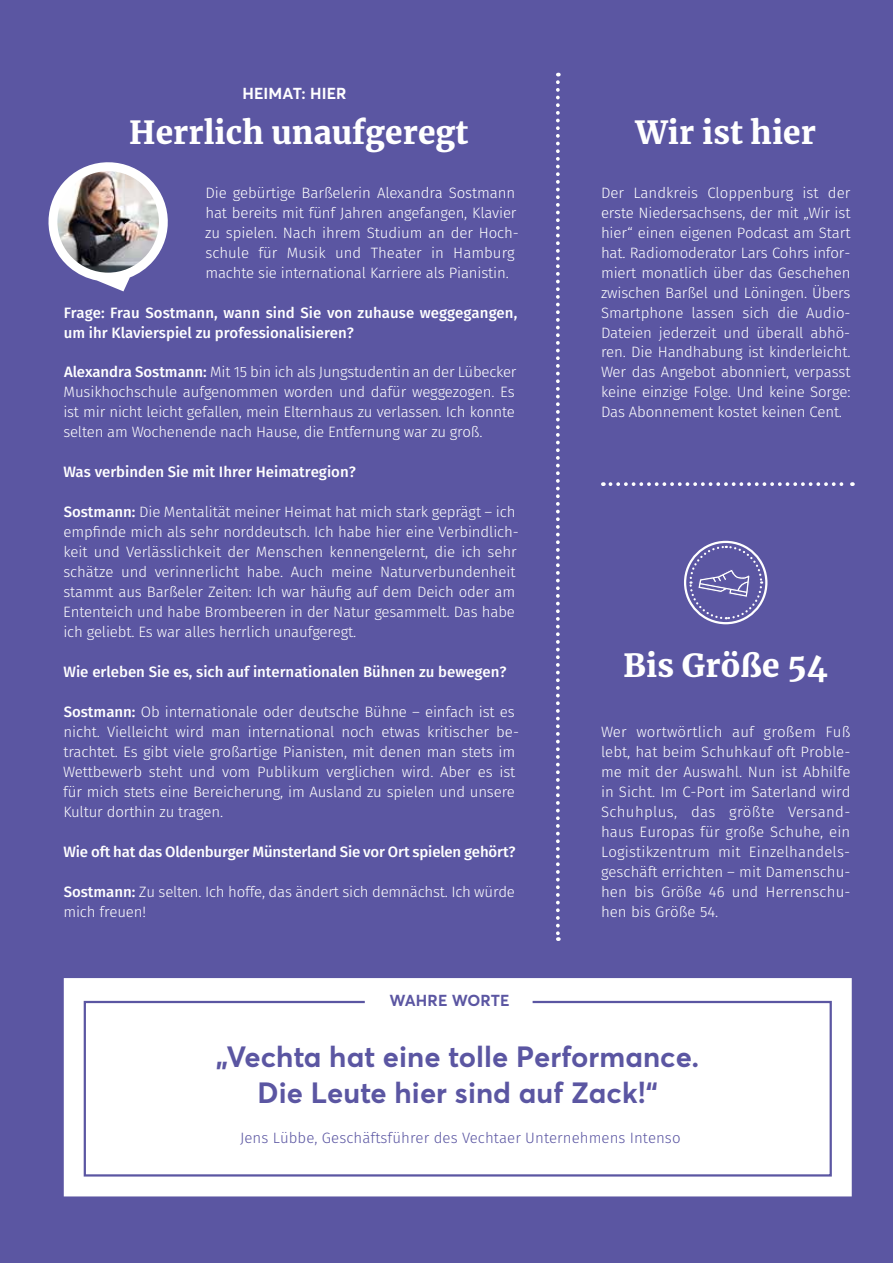
<style>
.page{position:relative;width:893px;height:1263px;background:#5b56a2}
.page>*{position:absolute;margin:0;border:0;box-sizing:border-box;transform-origin:0 0}
.t1{font:900 31.5px "Merriweather";letter-spacing:.005em;color:#fff}
.t2{font:700 28.95px/36px "Averta";letter-spacing:.005em;color:#5b56a2;text-align:center}
.t3{font:700 15.75px "Averta";letter-spacing:.01em;color:#fff}
.t4{font:700 15.75px "Averta";letter-spacing:.01em;color:#5b56a2}
.t5{font:300 15px/20px "Fira Sans";letter-spacing:-.01em;color:#fff}
.t6{font:500 15px/20px "Fira Sans";color:#fff}
.t7{font:300 15px "Fira Sans";letter-spacing:.005em;color:#5b56a2}
.s1{font-weight:500}
</style>
<div class="page">
<svg style="left:48px;top:162px;width:120px;height:129px"></svg>
<img style="left:57px;top:171px;width:102px;height:102px;border-radius:51px">
<div style="left:64px;top:978px;width:788px;height:218px;background:#fff"></div>
<div style="left:83px;top:1000px;width:750px;height:178px;background:#fff"></div>
<svg style="left:556px;top:82px;width:4px;height:859px"></svg>
<svg style="left:610px;top:482px;width:243px;height:4px"></svg>
<div style="left:684px;top:541px;width:83px;height:83px;border:2px solid #fff;border-radius:50%"></div>
<svg style="left:688px;top:545px;width:75px;height:75px"></svg>
<p class="t3" style="left:242px;top:83px;width:106px">HEIMAT: HIER</p>
<h1 class="t1" style="left:129px;top:111px;width:341px">Herrlich unaufgeregt</h1>
<p class="t5" style="left:205px;top:182px;width:315px">Die gebürtige Barßelerin Alexandra Sostmann hat bereits mit fünf Jahren angefangen, Klavier zu spielen. Nach ihrem Studium an der Hoch&shy;schule für Musik und Theater in Hamburg machte sie international Karriere als Pianistin.</p>
<p class="t6" style="left:64px;top:302px;width:455px">Frage: Frau Sostmann, wann sind Sie von zuhause weggegangen, um ihr Klavierspiel zu professionalisieren?</p>
<p class="t5" style="left:63px;top:362px;width:455px;text-align:justify"><span class="s1">Alexandra Sostmann:</span> Mit 15 bin ich als Jungstudentin an der Lübecker Musikhochschule aufgenommen worden und dafür weggezogen. Es ist mir nicht leicht gefallen, mein Elternhaus zu verlassen. Ich konnte selten am Wochenende nach Hause, die Entfernung war zu groß.</p>
<p class="t6" style="left:64px;top:461px;width:294px">Was verbinden Sie mit Ihrer Heimatregion?</p>
<p class="t5" style="left:63px;top:502px;width:457px"><span class="s1">Sostmann:</span> Die Mentalität meiner Heimat hat mich stark geprägt – ich empfinde mich als sehr norddeutsch. Ich habe hier eine Verbindlich&shy;keit und Verlässlichkeit der Menschen kennengelernt, die ich sehr schätze und verinnerlicht habe. Auch meine Naturverbundenheit stammt aus Barßeler Zeiten: Ich war häufig auf dem Deich oder am Ententeich und habe Brombeeren in der Natur gesammelt. Das habe ich geliebt. Es war alles herrlich unaufgeregt.</p>
<p class="t6" style="left:64px;top:661px;width:445px">Wie erleben Sie es, sich auf internationalen Bühnen zu bewegen?</p>
<p class="t5" style="left:63px;top:702px;width:457px"><span class="s1">Sostmann:</span> Ob internationale oder deutsche Bühne – einfach ist es nicht. Vielleicht wird man international noch etwas kritischer be&shy;trachtet. Es gibt viele großartige Pianisten, mit denen man stets im Wettbewerb steht und vom Publikum verglichen wird. Aber es ist für mich stets eine Bereicherung, im Ausland zu spielen und unsere Kultur dorthin zu tragen.</p>
<p class="t6" style="left:64px;top:841px;width:454px">Wie oft hat das Oldenburger Münsterland Sie vor Ort spielen gehört?</p>
<p class="t5" style="left:63px;top:881px;width:453px"><span class="s1">Sostmann:</span> Zu selten. Ich hoffe, das ändert sich demnächst. Ich würde mich freuen!</p>
<h1 class="t1" style="left:635px;top:111px;width:182px">Wir ist hier</h1>
<p class="t5" style="left:601px;top:182px;width:251px;text-align:justify">Der Landkreis Cloppenburg ist der erste Niedersachsens, der mit „Wir ist hier“ einen eigenen Podcast am Start hat. Radiomoderator Lars Cohrs infor&shy;miert monatlich über das Geschehen zwischen Barßel und Löningen. Übers Smartphone lassen sich die Audio-Dateien jederzeit und überall abhö&shy;ren. Die Handhabung ist kinderleicht.<br>Wer das Angebot abonniert, verpasst keine einzige Folge. Und keine Sorge:<br>Das Abonnement kostet keinen Cent.</p>
<h1 class="t1" style="left:623px;top:644px;width:206px">Bis Größe 54</h1>
<p class="t5" style="left:601px;top:721px;width:251px">Wer wortwörtlich auf großem Fuß lebt, hat beim Schuhkauf oft Proble&shy;me mit der Auswahl. Nun ist Abhilfe in Sicht. Im C-Port im Saterland wird<br>Schuhplus, das größte Versand&shy;haus Europas für große Schuhe, ein<br>Logistikzentrum mit Einzelhandels&shy;geschäft errichten – mit Damenschu&shy;hen bis Größe 46 und Herrenschu&shy;hen bis Größe 54.</p>
<p class="t4" style="left:390px;top:991px;width:122px">WAHRE WORTE</p>
<h2 class="t2" style="left:216px;top:1038px;width:485px">„Vechta hat eine tolle Performance.<br>Die Leute hier sind auf Zack!“</h2>
<p class="t7" style="left:240px;top:1127px;width:442px">Jens Lübbe, Geschäftsführer des Vechtaer Unternehmens Intenso</p>
</div>
